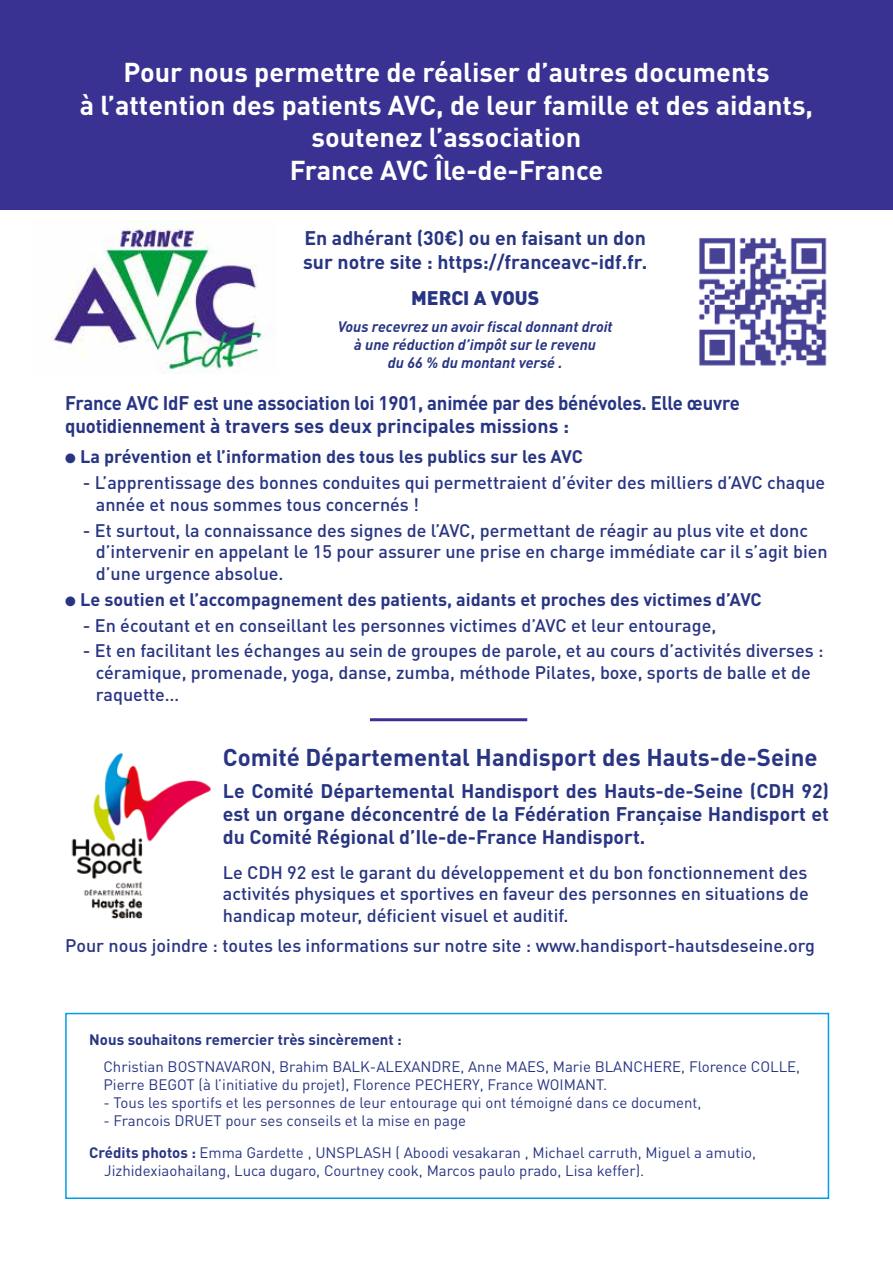
<style>
.page{position:relative;width:893px;height:1263px;background:#fff}
.page>*{position:absolute;margin:0;border:0;box-sizing:border-box;transform-origin:0 0}
.t1{font:700 27px/32.4px "DIN Pro";color:#fff;text-align:center}
.t2{font:700 24px "DIN Pro";color:#283583}
.t3{font:700 19.5px/23.4px "DIN Pro";color:#283583}
.t4{font:700 19.5px/23.4px "DIN Pro";color:#283583;scale:.95 1}
.t5{font:900 19.5px "DIN Pro";color:#283583}
.t6{font:500 18px/21.6px "DIN Pro";color:#283583}
.t7{font:700 18px "DIN Pro";color:#283583}
.t8{font:15px/18px "DIN Pro";color:#283583}
.t9{font:italic 700 15px/18px "DIN";color:#283583;text-align:center}
.t10{font:700 15px "DIN Pro";color:#283583}
.s1{font-weight:700}
</style>
<div class="page">
<div style="left:0;top:0;width:893px;height:209px;background:#393292"></div>
<img style="left:51px;top:221px;width:215px;height:153px">
<img style="left:71px;top:753px;width:140px;height:166px">
<hr style="left:370px;top:718px;width:157px;height:3px;background:#393292">
<div style="left:65px;top:1013px;width:764px;height:186px;border:2px solid #009fe3"></div>
<img style="left:699px;top:238px;width:128px;height:128px">
<h1 class="t1" style="left:80px;top:55px;width:735px">Pour nous permettre de réaliser d’autres documents<br>à l’attention des patients AVC, de leur famille et des aidants, soutenez l’association<br>France AVC Île-de-France</h1>
<p class="t3" style="left:303px;top:225px;width:345px;line-height:24px">En adhérant (30€) ou en faisant un don sur notre site : https://franceavc-idf.fr.</p>
<p class="t5" style="left:411px;top:285px;width:130px">MERCI A VOUS</p>
<p class="t9" style="left:338px;top:317px;width:276px">Vous recevrez un avoir fiscal donnant droit à une réduction d’impôt sur le revenu<br>du 66 % du montant versé .</p>
<p class="t4" style="left:65px;top:390px;width:712px">France AVC IdF est une association loi 1901, animée par des bénévoles. Elle œuvre quotidiennement à travers ses deux principales missions :</p>
<p class="t7" style="left:65px;top:445px;width:519px">● La prévention et l’information des tous les publics sur les AVC</p>
<p class="t6" style="left:96px;top:471px;width:731px;text-indent:-13px">- L’apprentissage des bonnes conduites qui permettraient d’éviter des milliers d’AVC chaque année et nous sommes tous concernés !</p>
<p class="t6" style="left:96px;top:519px;width:733px;text-indent:-13px">- Et surtout, la connaissance des signes de l’AVC, permettant de réagir au plus vite et donc d’intervenir en appelant le 15 pour assurer une prise en charge immédiate car il s’agit bien d’une urgence absolue.</p>
<p class="t7" style="left:65px;top:587px;width:698px">● Le soutien et l’accompagnement des patients, aidants et proches des victimes d’AVC</p>
<p class="t6" style="left:83px;top:614px;width:635px">- En écoutant et en conseillant les personnes victimes d’AVC et leur entourage,</p>
<p class="t6" style="left:96px;top:639px;width:729px;text-indent:-13px">- Et en facilitant les échanges au sein de groupes de parole, et au cours d’activités diverses : céramique, promenade, yoga, danse, zumba, méthode Pilates, boxe, sports de balle et de raquette…</p>
<h2 class="t2" style="left:223px;top:741px;width:596px">Comité Départemental Handisport des Hauts-de-Seine</h2>
<p class="t3" style="left:223px;top:778px;width:608px;text-align:justify">Le Comité Départemental Handisport des Hauts-de-Seine (CDH 92) est un organe déconcentré de la Fédération Française Handisport et du Comité Régional d’Ile-de-France Handisport.</p>
<p class="t6" style="left:223px;top:861px;width:587px;text-align:justify">Le CDH 92 est le garant du développement et du bon fonctionnement des activités physiques et sportives en faveur des personnes en situations de handicap moteur, déficient visuel et auditif.</p>
<p class="t6" style="left:65px;top:934px;width:751px">Pour nous joindre : toutes les informations sur notre site : www.handisport-hautsdeseine.org</p>
<p class="t10" style="left:89px;top:1030px;width:314px">Nous souhaitons remercier très sincèrement :</p>
<p class="t8" style="left:103px;top:1057px;width:698px">Christian BOSTNAVARON, Brahim BALK-ALEXANDRE, Anne MAES, Marie BLANCHERE, Florence COLLE,<br>Pierre BEGOT (à l’initiative du projet), Florence PECHERY, France WOIMANT.</p>
<p class="t8" style="left:103px;top:1093px;width:600px">- Tous les sportifs et les personnes de leur entourage qui ont témoigné dans ce document,</p>
<p class="t8" style="left:89px;top:1104px;width:668px;line-height:31.7px;text-indent:14px">- Francois DRUET pour ses conseils et la mise en page<br><span class="s1">Crédits photos :</span> Emma Gardette , UNSPLASH ( Aboodi vesakaran , Michael carruth, Miguel a amutio,</p>
<p class="t8" style="left:104px;top:1160px;width:542px">Jizhidexiaohailang, Luca dugaro, Courtney cook, Marcos paulo prado, Lisa keffer).</p>
</div>
